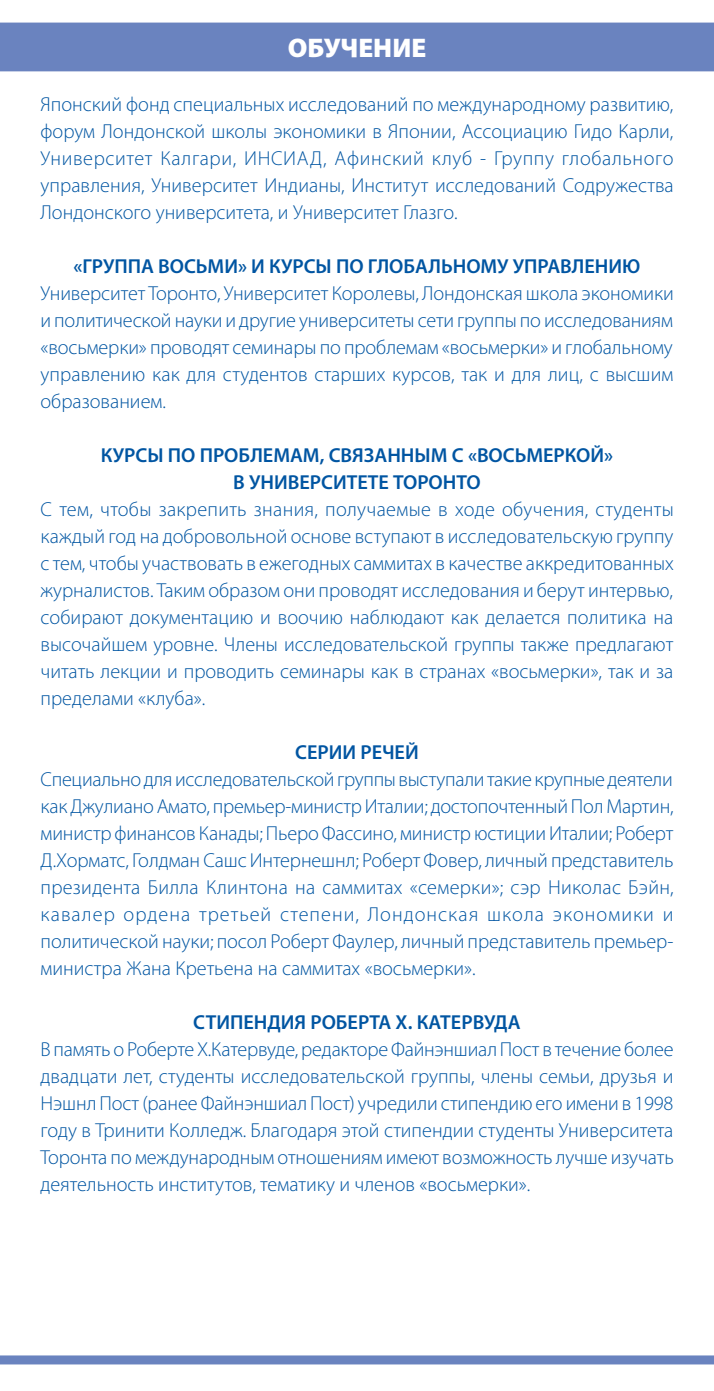
<style>
.page{position:relative;width:714px;height:1391px;background:#fff}
.page>*{position:absolute;margin:0;border:0;box-sizing:border-box;transform-origin:0 0}
.t1{font:900 27px "Myriad Pro";color:#fff}
.t2{font:300 20.25px/27px "Myriad Pro";color:#0155a2;text-align:justify}
.t3{font:600 20.25px/27px "Myriad Pro";color:#0155a2;text-align:center}
</style>
<div class="page">
<div style="left:0;top:23px;width:713px;height:48px;background:#6a83bf"></div>
<div style="left:0;top:1355px;width:713px;height:9px;background:#6a83bf"></div>
<h1 class="t1" style="left:287px;top:30px;width:140px">ОБУЧЕНИЕ</h1>
<p class="t2" style="left:40px;top:90px;width:634px">Японский фонд специальных исследований по международному развитию, форум Лондонской школы экономики в Японии, Ассоциацию Гидо Карли, Университет Калгари, ИНСИАД, Афинский клуб - Группу глобального управления, Университет Индианы, Институт исследований Содружества Лондонского университета, и Университет Глазго.</p>
<p class="t3" style="left:73px;top:252px;width:568px">«ГРУППА ВОСЬМИ» И КУРСЫ ПО ГЛОБАЛЬНОМУ УПРАВЛЕНИЮ</p>
<p class="t2" style="left:40px;top:279px;width:634px">Университет Торонто, Университет Королевы, Лондонская школа экономики и политической науки и другие университеты сети группы по исследованиям «восьмерки» проводят семинары по проблемам «восьмерки» и глобальному управлению как для студентов старших курсов, так и для лиц, с высшим образованием.</p>
<p class="t3" style="left:101px;top:441px;width:513px">КУРСЫ ПО ПРОБЛЕМАМ, СВЯЗАННЫМ С «ВОСЬМЕРКОЙ»<br>В УНИВЕРСИТЕТЕ ТОРОНТО</p>
<p class="t2" style="left:40px;top:495px;width:634px">С тем, чтобы закрепить знания, получаемые в ходе обучения, студенты каждый год на добровольной основе вступают в исследовательскую группу с тем, чтобы участвовать в ежегодных саммитах в качестве аккредитованных журналистов. Таким образом они проводят исследования и берут интервью, собирают документацию и воочию наблюдают как делается политика на высочайшем уровне. Члены исследовательской группы также предлагают читать лекции и проводить семинары как в странах «восьмерки», так и за пределами «клуба».</p>
<p class="t3" style="left:295px;top:738px;width:125px">СЕРИИ РЕЧЕЙ</p>
<p class="t2" style="left:40px;top:765px;width:634px">Специально для исследовательской группы выступали такие крупные деятели как Джулиано Амато, премьер-министр Италии; достопочтенный Пол Мартин, министр финансов Канады; Пьеро Фассино, министр юстиции Италии; Роберт Д.Хорматс, Голдман Сашс Интернешнл; Роберт Фовер, личный представитель президента Билла Клинтона на саммитах «семерки»; сэр Николас Бэйн, кавалер ордена третьей степени, Лондонская школа экономики и политической науки; посол Роберт Фаулер, личный представитель премьер&shy;министра Жана Кретьена на саммитах «восьмерки».</p>
<p class="t3" style="left:193px;top:1008px;width:329px">СТИПЕНДИЯ РОБЕРТА Х. КАТЕРВУДА</p>
<p class="t2" style="left:40px;top:1035px;width:634px">В память о Роберте Х.Катервуде, редакторе Файнэншиал Пост в течение более двадцати лет, студенты исследовательской группы, члены семьи, друзья и Нэшнл Пост (ранее Файнэншиал Пост) учредили стипендию его имени в 1998 году в Тринити Колледж. Благодаря этой стипендии студенты Университета Торонта по международным отношениям имеют возможность лучше изучать деятельность институтов, тематику и членов «восьмерки».</p>
</div>
